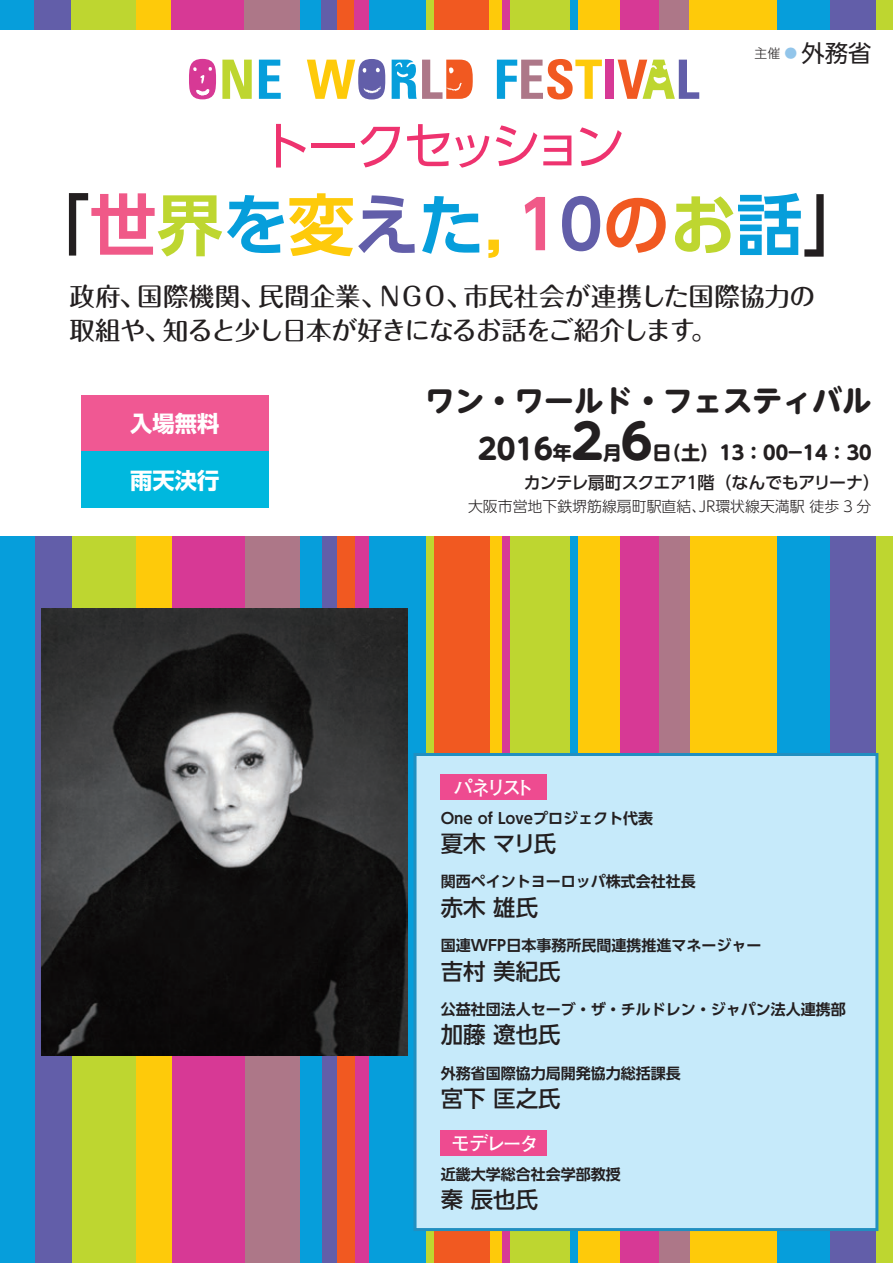
<style>
.page{position:relative;width:893px;height:1263px;background:#fff}
.page>*{position:absolute;margin:0;border:0;box-sizing:border-box;transform-origin:0 0}
.t1{font:700 66.75px "UD Shin Go Pro De";letter-spacing:-.015em;color:#069edb}
.t2{font:51px "UD Shin Go Pro";letter-spacing:-.135em;color:#ee336f}
.t3{font:700 47.85px "UD Shin M Go Pro";color:#231f20}
.t4{font:700 29.7px "UD Shin M Go Pro";color:#231f20}
.t5{font:700 28.65px "UD Shin M Go Pro";color:#231f20}
.t6{font:500 25.5px/34px "Maru Fo Pro";letter-spacing:-.025em;color:#231f20}
.t7{font:23.4px "UD Shin Go Pro";color:#231f20}
.t8{font:500 22.5px "UD Shin Go Pro";color:#231f20}
.t9{font:700 22.35px "UD Shin Go Pro";color:#fff}
.t10{font:700 19.5px "Futo Go B101 Pro";letter-spacing:-.155em;color:#fff}
.t11{font:700 19.2px "UD Shin M Go Pro";letter-spacing:-.35em;color:#231f20}
.t12{font:500 16.95px "UD Shin Go Pro";letter-spacing:-.045em;color:#231f20}
.t13{font:700 15px "UD Shin Go Pro De";color:#231f20}
.t14{font:300 14.85px "UD Shin Go Pro";color:#231f20}
.s1{color:#231f20}
.s2{color:#f05988}
.s3{color:#bed630}
.s4{color:#feca0a}
.s5{color:#625ea9}
.s6{color:#f15921}
.s7{font-size:19.2px}
</style>
<div class="page">
<div style="left:81px;top:395px;width:188px;height:57px;background:#f05893"></div>
<div style="left:81px;top:452px;width:188px;height:56px;background:#00b8de"></div>
<svg style="left:222px;top:60px;width:30px;height:39px"></svg>
<svg style="left:259px;top:60px;width:22px;height:39px"></svg>
<svg style="left:497px;top:59px;width:105px;height:40px"></svg>
<div style="left:606px;top:60px;width:8px;height:39px;background:#d73995"></div>
<svg style="left:307px;top:59px;width:78px;height:40px"></svg>
<svg style="left:189px;top:59px;width:27px;height:40px"></svg>
<svg style="left:618px;top:60px;width:81px;height:39px"></svg>
<svg style="left:392px;top:60px;width:81px;height:39px"></svg>
<div style="left:0;top:0;width:35px;height:30px;background:#069edb"></div>
<div style="left:35px;top:0;width:37px;height:30px;background:#625ea9"></div>
<div style="left:72px;top:0;width:64px;height:30px;background:#bed630"></div>
<div style="left:136px;top:0;width:35px;height:30px;background:#feca0a"></div>
<div style="left:171px;top:0;width:73px;height:30px;background:#d73995"></div>
<div style="left:244px;top:0;width:56px;height:30px;background:#ad7788"></div>
<div style="left:300px;top:0;width:22px;height:30px;background:#069edb"></div>
<div style="left:322px;top:0;width:15px;height:30px;background:#625ea9"></div>
<div style="left:337px;top:0;width:17px;height:30px;background:#f15921"></div>
<div style="left:354px;top:0;width:15px;height:30px;background:#d73995"></div>
<div style="left:369px;top:0;width:57px;height:30px;background:#069edb"></div>
<div style="left:426px;top:0;width:8px;height:30px;background:#bed630"></div>
<div style="left:434px;top:0;width:56px;height:30px;background:#f15921"></div>
<div style="left:490px;top:0;width:12px;height:30px;background:#feca0a"></div>
<div style="left:502px;top:0;width:8px;height:30px;background:#d73995"></div>
<div style="left:510px;top:0;width:60px;height:30px;background:#bed630"></div>
<div style="left:570px;top:0;width:8px;height:30px;background:#069edb"></div>
<div style="left:578px;top:0;width:42px;height:30px;background:#feca0a"></div>
<div style="left:620px;top:0;width:39px;height:30px;background:#d73995"></div>
<div style="left:659px;top:0;width:31px;height:30px;background:#ad7788"></div>
<div style="left:690px;top:0;width:87px;height:30px;background:#feca0a"></div>
<div style="left:777px;top:0;width:53px;height:30px;background:#069edb"></div>
<div style="left:830px;top:0;width:47px;height:30px;background:#625ea9"></div>
<div style="left:877px;top:0;width:16px;height:30px;background:#bed630"></div>
<div style="left:0;top:537px;width:35px;height:726px;background:#069edb"></div>
<div style="left:35px;top:537px;width:37px;height:726px;background:#625ea9"></div>
<div style="left:72px;top:537px;width:65px;height:726px;background:#bed630"></div>
<div style="left:137px;top:537px;width:35px;height:726px;background:#feca0a"></div>
<div style="left:172px;top:537px;width:73px;height:726px;background:#d73995"></div>
<div style="left:245px;top:537px;width:56px;height:726px;background:#ad7788"></div>
<div style="left:301px;top:537px;width:21px;height:726px;background:#069edb"></div>
<div style="left:322px;top:537px;width:15px;height:726px;background:#625ea9"></div>
<div style="left:337px;top:537px;width:18px;height:726px;background:#f15921"></div>
<div style="left:355px;top:537px;width:14px;height:726px;background:#d73995"></div>
<div style="left:369px;top:537px;width:58px;height:726px;background:#069edb"></div>
<div style="left:427px;top:537px;width:8px;height:726px;background:#bed630"></div>
<div style="left:435px;top:537px;width:55px;height:726px;background:#f15921"></div>
<div style="left:490px;top:537px;width:12px;height:726px;background:#feca0a"></div>
<div style="left:502px;top:537px;width:8px;height:726px;background:#d73995"></div>
<div style="left:510px;top:537px;width:60px;height:726px;background:#bed630"></div>
<div style="left:570px;top:537px;width:8px;height:726px;background:#069edb"></div>
<div style="left:578px;top:537px;width:43px;height:726px;background:#feca0a"></div>
<div style="left:621px;top:537px;width:38px;height:726px;background:#d73995"></div>
<div style="left:659px;top:537px;width:31px;height:726px;background:#ad7788"></div>
<div style="left:690px;top:537px;width:87px;height:726px;background:#feca0a"></div>
<div style="left:777px;top:537px;width:53px;height:726px;background:#069edb"></div>
<div style="left:830px;top:537px;width:47px;height:726px;background:#625ea9"></div>
<div style="left:877px;top:537px;width:16px;height:726px;background:#bed630"></div>
<div style="left:415px;top:754px;width:462px;height:475px;background:#c6eafa"></div>
<div style="left:413px;top:753px;width:465px;height:478px;border:3px solid #218fc0"></div>
<img style="left:42px;top:608px;width:365px;height:447px">
<div style="left:441px;top:774px;width:106px;height:25px;background:#ee4b90"></div>
<div style="left:441px;top:1130px;width:106px;height:25px;background:#ee4b90"></div>
<h3 class="t7" style="left:755px;top:34px;width:118px"><sup>主催</sup> <sup>●</sup> 外務省</h3>
<h2 class="t2" style="left:260px;top:105px;width:366px">トークセッション</h2>
<h1 class="t1" style="left:23px;top:171px;width:848px"><span class="s1">「</span><span class="s2">世</span><span class="s3">界</span>を<span class="s4">変</span><span class="s5">え</span>た<span class="s4">，</span><span class="s2">１</span><span class="s5">０</span><span class="s6">の</span><span class="s3">お</span>話<span class="s1">」</span></h1>
<h3 class="t6" style="left:69px;top:276px;width:747px">政府、国際機関、民間企業、ＮＧＯ、市民社会が連携した国際協力の取組や、知ると少し日本が好きになるお話をご紹介します。</h3>
<h3 class="t9" style="left:130px;top:405px;width:91px">入場無料</h3>
<h3 class="t9" style="left:130px;top:462px;width:91px">雨天決行</h3>
<h3 class="t4" style="left:425px;top:376px;width:448px">ワン・ワールド・フェスティバル</h3>
<h3 class="t5" style="left:473px;top:426px;width:100px">２０１６<span class="s7">年</span></h3>
<h3 class="t3" style="left:563px;top:403px;width:99px">２６</h3>
<p class="t11" style="left:603px;top:437px;width:21px">月</p>
<p class="t11" style="left:652px;top:437px;width:224px">日（土）１３：００－１４：３０</p>
<p class="t12" style="left:524px;top:469px;width:358px">カンテレ扇町スクエア１階（なんでもアリーナ）</p>
<p class="t14" style="left:468px;top:495px;width:405px">大阪市営地下鉄堺筋線扇町駅直結、ＪＲ環状線天満駅 徒歩 3 分</p>
<h3 class="t10" style="left:453px;top:772px;width:82px">パネリスト</h3>
<p class="t13" style="left:441px;top:806px;width:229px">One of Loveプロジェクト代表　</p>
<h3 class="t8" style="left:441px;top:825px;width:117px">夏木 マリ氏</h3>
<p class="t13" style="left:441px;top:869px;width:256px">関西ペイントヨーロッパ株式会社社長</p>
<h3 class="t8" style="left:441px;top:889px;width:99px">赤木 雄氏</h3>
<p class="t13" style="left:441px;top:933px;width:322px">国連WFP日本事務所民間連携推進マネージャー</p>
<h3 class="t8" style="left:441px;top:953px;width:121px">吉村 美紀氏</h3>
<p class="t13" style="left:441px;top:997px;width:406px">公益社団法人セーブ・ザ・チルドレン・ジャパン法人連携部</p>
<h3 class="t8" style="left:441px;top:1016px;width:121px">加藤 遼也氏</h3>
<p class="t13" style="left:441px;top:1061px;width:241px">外務省国際協力局開発協力総括課長</p>
<h3 class="t8" style="left:441px;top:1080px;width:121px">宮下 匡之氏</h3>
<h3 class="t10" style="left:451px;top:1128px;width:89px">モデレータ</h3>
<p class="t13" style="left:441px;top:1162px;width:181px">近畿大学総合社会学部教授</p>
<h3 class="t8" style="left:441px;top:1181px;width:99px">秦 辰也氏</h3>
</div>
